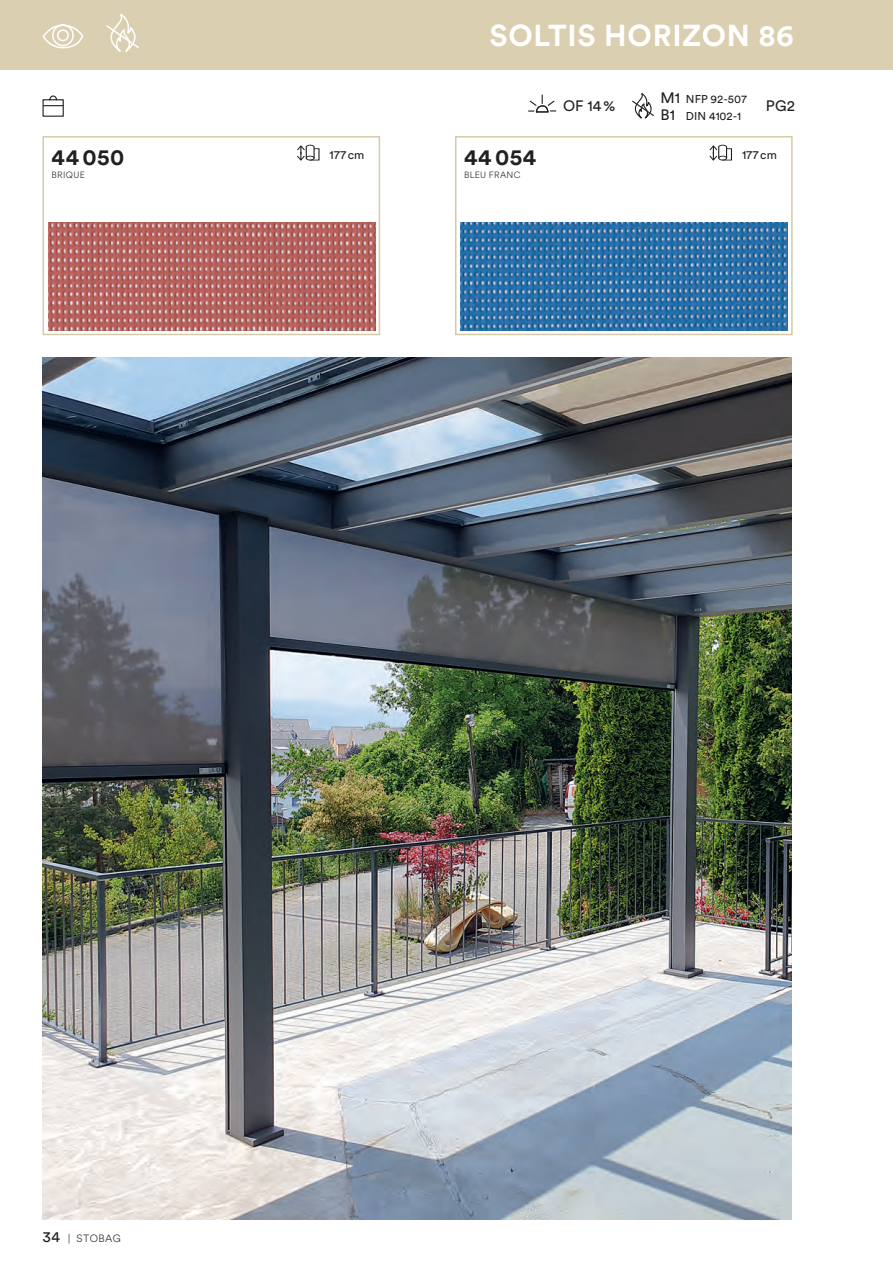
<style>
.page{position:relative;width:893px;height:1263px;background:#fff}
.page>*{position:absolute;margin:0;border:0;box-sizing:border-box;transform-origin:0 0}
.t1{font:700 30px "Circular XX";letter-spacing:.025em;color:#fff}
.t2{font:700 22.5px "Circular XX";letter-spacing:.02em;color:#231f20}
.t3{font:15px "Circular XX";letter-spacing:.01em;color:#231f20}
.t4{font:12px "Circular XX";color:#231f20}
.t5{font:11.25px "Circular XX";color:#231f20}
.t6{font:300 10.5px "Circular XX";letter-spacing:.04em;color:#231f20}
.t7{font:300 9px "Circular XX";letter-spacing:.035em;color:#231f20}
.s1{font-size:15px}
.s2{font-weight:400;font-size:15px}
</style>
<div class="page">
<img style="left:43px;top:357px;width:749px;height:862px">
<svg style="left:42px;top:95px;width:22px;height:22px"></svg>
<svg style="left:297px;top:144px;width:23px;height:17px"></svg>
<svg style="left:709px;top:144px;width:23px;height:17px"></svg>
<div style="left:43px;top:136px;width:337px;height:199px;border:2px solid #bbaa72"></div>
<div style="left:455px;top:136px;width:338px;height:199px;border:2px solid #bbaa72"></div>
<img style="left:48px;top:223px;width:327px;height:108px">
<img style="left:461px;top:223px;width:326px;height:108px">
<div style="left:0;top:0;width:893px;height:70px;background:#dacfb0"></div>
<svg style="left:42px;top:24px;width:42px;height:25px"></svg>
<svg style="left:106px;top:14px;width:33px;height:38px"></svg>
<svg style="left:528px;top:95px;width:28px;height:18px"></svg>
<svg style="left:632px;top:93px;width:22px;height:26px"></svg>
<h2 class="t2" style="left:52px;top:142px;width:74px">44050</h2>
<p class="t7" style="left:52px;top:169px;width:35px">BRIQUE</p>
<h1 class="t1" style="left:489px;top:15px;width:306px">SOLTIS HORIZON 86</h1>
<h3 class="t3" style="left:563px;top:96px;width:54px">OF 14%</h3>
<p class="t5" style="left:660px;top:91px;width:88px"><span class="s1">M1</span> NFP 92-507</p>
<p class="t5" style="left:660px;top:108px;width:82px"><span class="s1">B1</span> DIN 4102-1</p>
<h3 class="t3" style="left:766px;top:96px;width:31px">PG2</h3>
<h2 class="t2" style="left:464px;top:142px;width:74px">44054</h2>
<p class="t7" style="left:464px;top:169px;width:58px">BLEU FRANC</p>
<p class="t4" style="left:330px;top:146px;width:37px">177cm</p>
<p class="t4" style="left:742px;top:146px;width:37px">177cm</p>
<p class="t6" style="left:43px;top:1231px;width:80px"><span class="s2">34</span> | STOBAG</p>
</div>
